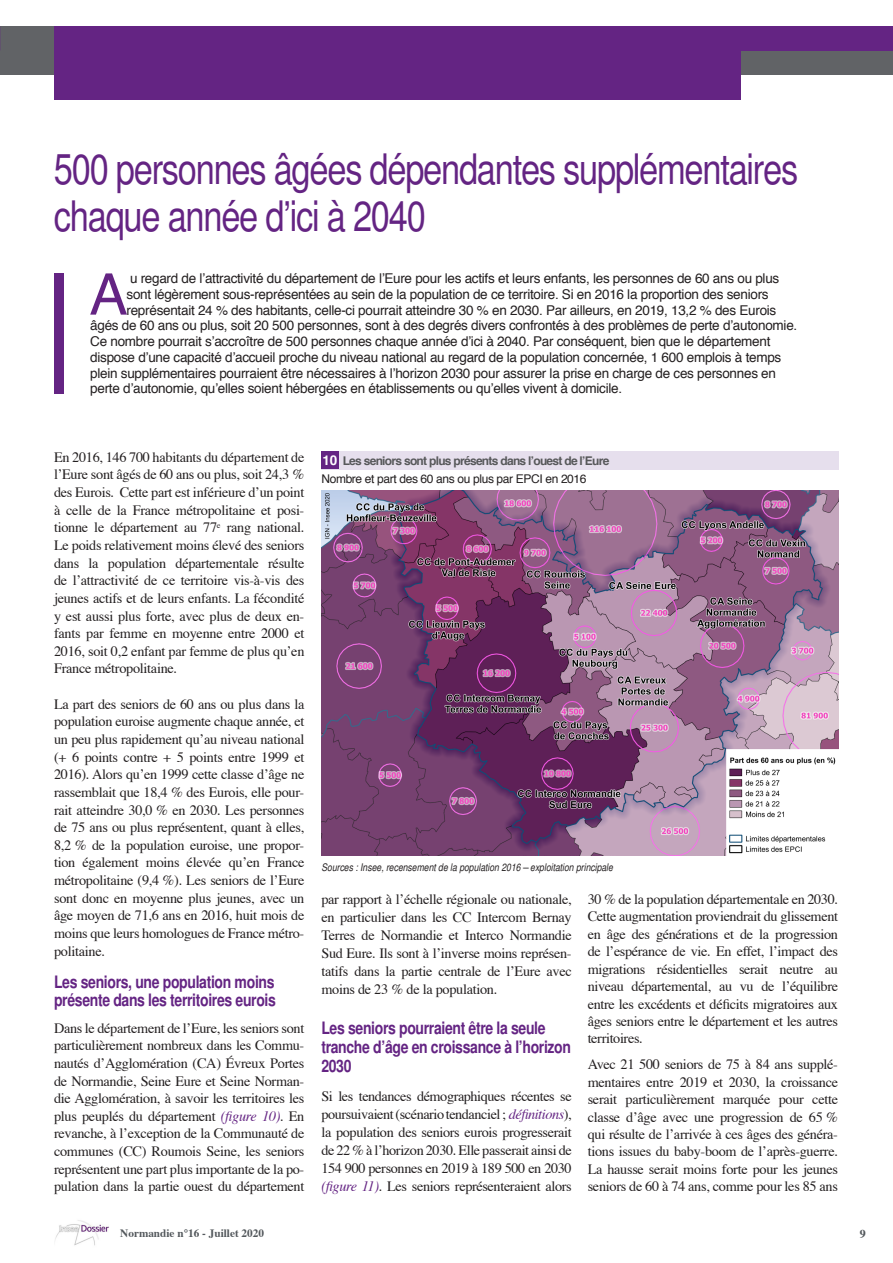
<style>
.page{position:relative;width:893px;height:1263px;background:#fff}
.page>*{position:absolute;margin:0;border:0;box-sizing:border-box;transform-origin:0 0}
.Chapo{font:57.45px "Helvetica";color:#642483}
.t1{font:condensed 42px/46.5px "Helvetica";letter-spacing:-.03em;color:#642483}
.t2{font:700 condensed 17.1px/18.8px "Helvetica";letter-spacing:-.02em;color:#642483}
.t3{font:14.25px/17.7px "Times";letter-spacing:-.02em;color:#231f20;text-align:justify}
.Chapo-2{font:13.5px "Helvetica";letter-spacing:-.02em;color:#231f20}
.t4{font:700 13.5px "Helvetica";color:#fff}
.t5{font:700 12px "Helvetica";letter-spacing:-.06em;color:#57585a}
._10_Tableau_texte{font:12px "Helvetica";letter-spacing:-.03em;color:#231f20}
.t6{font:700 12px "Times";color:#53585c}
.t7{font:700 11.25px "Times";color:#53585c}
.t8{font:italic condensed 10.5px "Helvetica";color:#231f20}
.s1{font-style:italic;color:#642483}
</style>
<div class="page">
<img style="left:55px;top:1220px;width:54px;height:26px">
<div style="left:0;top:27px;width:893px;height:48px;background:#616366"></div>
<img style="left:321px;top:490px;width:517px;height:366px">
<div style="left:54px;top:27px;width:687px;height:73px;background:#642483"></div>
<div style="left:54px;top:273px;width:10px;height:121px;background:#642483"></div>
<div style="left:321px;top:451px;width:518px;height:18px;background:#e6dfed"></div>
<div style="left:321px;top:451px;width:17px;height:17px;background:#642483"></div>
<div style="left:54px;top:27px;width:839px;height:24px;background:#642483"></div>
<p class="t1" style="left:54px;top:146px;width:746px">500 personnes âgées dépendantes supplémentaires chaque année d’ici à 2040</p>
<p class="Chapo" style="left:89px;top:250px;width:40px">A</p>
<p class="Chapo-2" style="left:130px;top:268px;width:651px">u regard de l’attractivité du département de l’Eure pour les actifs et leurs enfants, les personnes de 60 ans ou plus</p>
<p class="Chapo-2" style="left:127px;top:284px;width:644px">sont légèrement sous-représentées au sein de la population de ce territoire. Si en 2016 la proportion des seniors</p>
<p class="Chapo-2" style="left:127px;top:299px;width:651px">représentait 24 % des habitants, celle-ci pourrait atteindre 30 % en 2030. Par ailleurs, en 2019, 13,2 % des Eurois</p>
<p class="Chapo-2" style="left:90px;top:315px;width:709px">âgés de 60 ans ou plus, soit 20 500 personnes, sont à des degrés divers confrontés à des problèmes de perte d’autonomie.</p>
<p class="Chapo-2" style="left:90px;top:331px;width:682px">Ce nombre pourrait s’accroître de 500 personnes chaque année d’ici à 2040. Par conséquent, bien que le département</p>
<p class="Chapo-2" style="left:90px;top:347px;width:693px">dispose d’une capacité d’accueil proche du niveau national au regard de la population concernée, 1 600 emplois à temps</p>
<p class="Chapo-2" style="left:90px;top:362px;width:687px">plein supplémentaires pourraient être nécessaires à l’horizon 2030 pour assurer la prise en charge de ces personnes en</p>
<p class="Chapo-2" style="left:90px;top:378px;width:533px">perte d’autonomie, qu’elles soient hébergées en établissements ou qu’elles vivent à domicile.</p>
<p class="t3" style="left:54px;top:447px;width:252px">En 2016, 146 700 habitants du département de l’Eure sont âgés de 60 ans ou plus, soit 24,3 % des Eurois. Cette part est inférieure d’un point à celle de la France métropolitaine et posi&shy;tionne le département au 77<sup>e</sup> rang national.<br>Le poids relativement moins élevé des seniors dans la population départementale résulte de l’attractivité de ce territoire vis-à-vis des jeunes actifs et de leurs enfants. La fécondité y est aussi plus forte, avec plus de deux en&shy;fants par femme en moyenne entre 2000 et 2016, soit 0,2 enfant par femme de plus qu’en France métropolitaine.</p>
<p class="t3" style="left:54px;top:694px;width:252px">La part des seniors de 60 ans ou plus dans la population euroise augmente chaque année, et un peu plus rapidement qu’au niveau national (+ 6 points contre + 5 points entre 1999 et 2016). Alors qu’en 1999 cette classe d’âge ne rassemblait que 18,4 % des Eurois, elle pour&shy;rait atteindre 30,0 % en 2030. Les personnes de 75 ans ou plus représentent, quant à elles, 8,2 % de la population euroise, une propor&shy;tion également moins élevée qu’en France métropolitaine (9,4 %). Les seniors de l’Eure sont donc en moyenne plus jeunes, avec un âge moyen de 71,6 ans en 2016, huit mois de moins que leurs homologues de France métro&shy;politaine.</p>
<p class="t2" style="left:54px;top:973px;width:223px;line-height:17.7px">Les seniors, une population moins présente dans les territoires eurois</p>
<p class="t3" style="left:54px;top:1018px;width:252px">Dans le département de l’Eure, les seniors sont particulièrement nombreux dans les Commu&shy;nautés d’Agglomération (CA) Évreux Portes de Normandie, Seine Eure et Seine Norman&shy;die Agglomération, à savoir les territoires les plus peuplés du département <span class="s1">(figure 10)</span>. En revanche, à l’exception de la Communauté de communes (CC) Roumois Seine, les seniors représentent une part plus importante de la po&shy;pulation dans la partie ouest du département</p>
<p class="t4" style="left:322px;top:449px;width:17px">10</p>
<p class="t5" style="left:343px;top:451px;width:268px">Les seniors sont plus présents dans l’ouest de l’Eure</p>
<p class="_10_Tableau_texte" style="left:321px;top:470px;width:267px">Nombre et part des 60 ans ou plus par EPCI en 2016</p>
<p class="t8" style="left:321px;top:861px;width:293px">Sources : Insee, recensement de la population 2016 – exploitation principale</p>
<p class="t3" style="left:321px;top:889px;width:252px;line-height:18.1px">par rapport à l’échelle régionale ou nationale, en particulier dans les CC Intercom Bernay Terres de Normandie et Interco Normandie Sud Eure. Ils sont à l’inverse moins représen&shy;tatifs dans la partie centrale de l’Eure avec moins de 23 % de la population.</p>
<p class="t2" style="left:321px;top:1019px;width:251px">Les seniors pourraient être la seule tranche d’âge en croissance à l’horizon<br>2030</p>
<p class="t3" style="left:321px;top:1086px;width:252px;line-height:18.1px">Si les tendances démographiques récentes se poursuivaient (scénario tendanciel; <span class="s1">définitions</span>), la population des seniors eurois progresserait de 22 % à l’horizon 2030. Elle passerait ainsi de 154 900 personnes en 2019 à 189 500 en 2030 <span class="s1">(figure 11)</span>. Les seniors représenteraient alors</p>
<p class="t3" style="left:588px;top:889px;width:252px">30 % de la population départementale en 2030.<br>Cette augmentation proviendrait du glissement en âge des générations et de la progression de l’espérance de vie. En effet, l’impact des migrations résidentielles serait neutre au niveau départemental, au vu de l’équilibre entre les excédents et déficits migratoires aux âges seniors entre le département et les autres territoires.</p>
<p class="t3" style="left:588px;top:1054px;width:252px">Avec 21 500 seniors de 75 à 84 ans supplé&shy;mentaires entre 2019 et 2030, la croissance serait particulièrement marquée pour cette classe d’âge avec une progression de 65 % qui résulte de l’arrivée à ces âges des généra&shy;tions issues du baby-boom de l’après-guerre.<br>La hausse serait moins forte pour les jeunes seniors de 60 à 74 ans, comme pour les 85 ans</p>
<p class="t7" style="left:120px;top:1222px;width:145px">Normandie n°16 - Juillet 2020</p>
<p class="t6" style="left:860px;top:1222px;width:7px">9</p>
</div>
